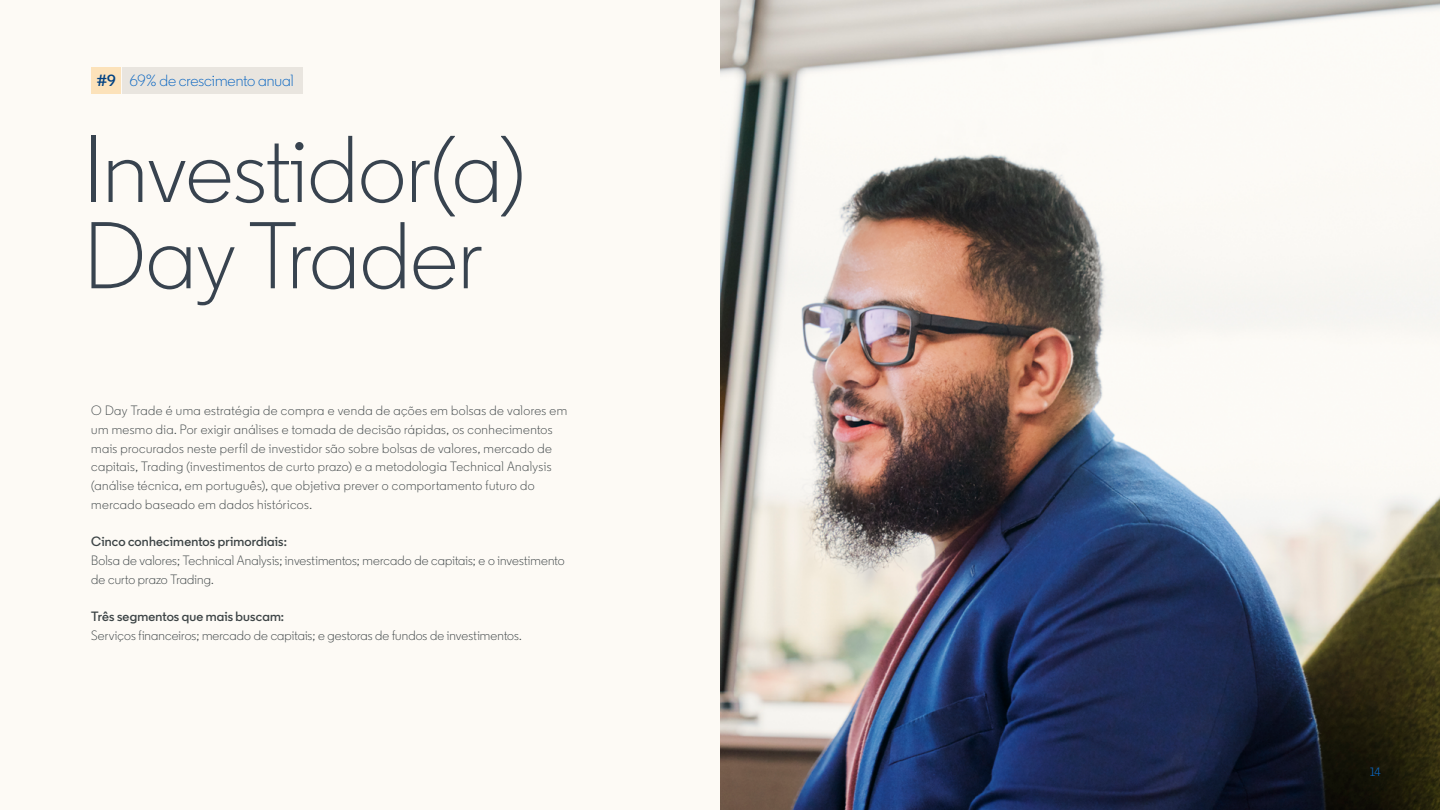
<style>
.page{position:relative;width:1440px;height:810px;background:#fdfaf5}
.page>*{position:absolute;margin:0;border:0;box-sizing:border-box;transform-origin:0 0}
.t1{font:300 94.5px/86.2px "Community";color:#38434f}
.t2{font:300 16.2px "Community";color:#0a66c2}
.t3{font:300 13.5px/18.8px "Community";letter-spacing:.025em;color:#3c4345}
.t4{font:600 13.5px "Community";letter-spacing:.015em;color:#3c4345}
.t5{font:12px "Community";color:#0a66c2}
.s1{font-weight:600;color:#004182}
</style>
<div class="page">
<img style="left:721px;top:0;width:719px;height:810px">
<div style="left:122px;top:68px;width:181px;height:26px;background:#e9e5df"></div>
<div style="left:92px;top:68px;width:29px;height:26px;background:#fce2ba"></div>
<p class="t2" style="left:97px;top:71px;width:198px"><span class="s1">#9</span> 69% de crescimento anual</p>
<h1 class="t1" style="left:84px;top:127px;width:442px">Investidor(a)<br>Day Trader</h1>
<p class="t3" style="left:91px;top:401px;width:477px">O Day Trade é uma estratégia de compra e venda de ações em bolsas de valores em um mesmo dia. Por exigir análises e tomada de decisão rápidas, os conhecimentos mais procurados neste perfil de investidor são sobre bolsas de valores, mercado de capitais, Trading (investimentos de curto prazo) e a metodologia Technical Analysis (análise técnica, em português), que objetiva prever o comportamento futuro do mercado baseado em dados históricos.</p>
<p class="t4" style="left:91px;top:533px;width:197px">Cinco conhecimentos primordiais:</p>
<p class="t3" style="left:91px;top:551px;width:475px">Bolsa de valores; Technical Analysis; investimentos; mercado de capitais; e o investimento de curto prazo Trading.</p>
<p class="t4" style="left:91px;top:608px;width:194px">Três segmentos que mais buscam:</p>
<p class="t3" style="left:91px;top:626px;width:432px">Serviços financeiros; mercado de capitais; e gestoras de fundos de investimentos.</p>
<p class="t5" style="left:1370px;top:765px;width:12px">14</p>
</div>
